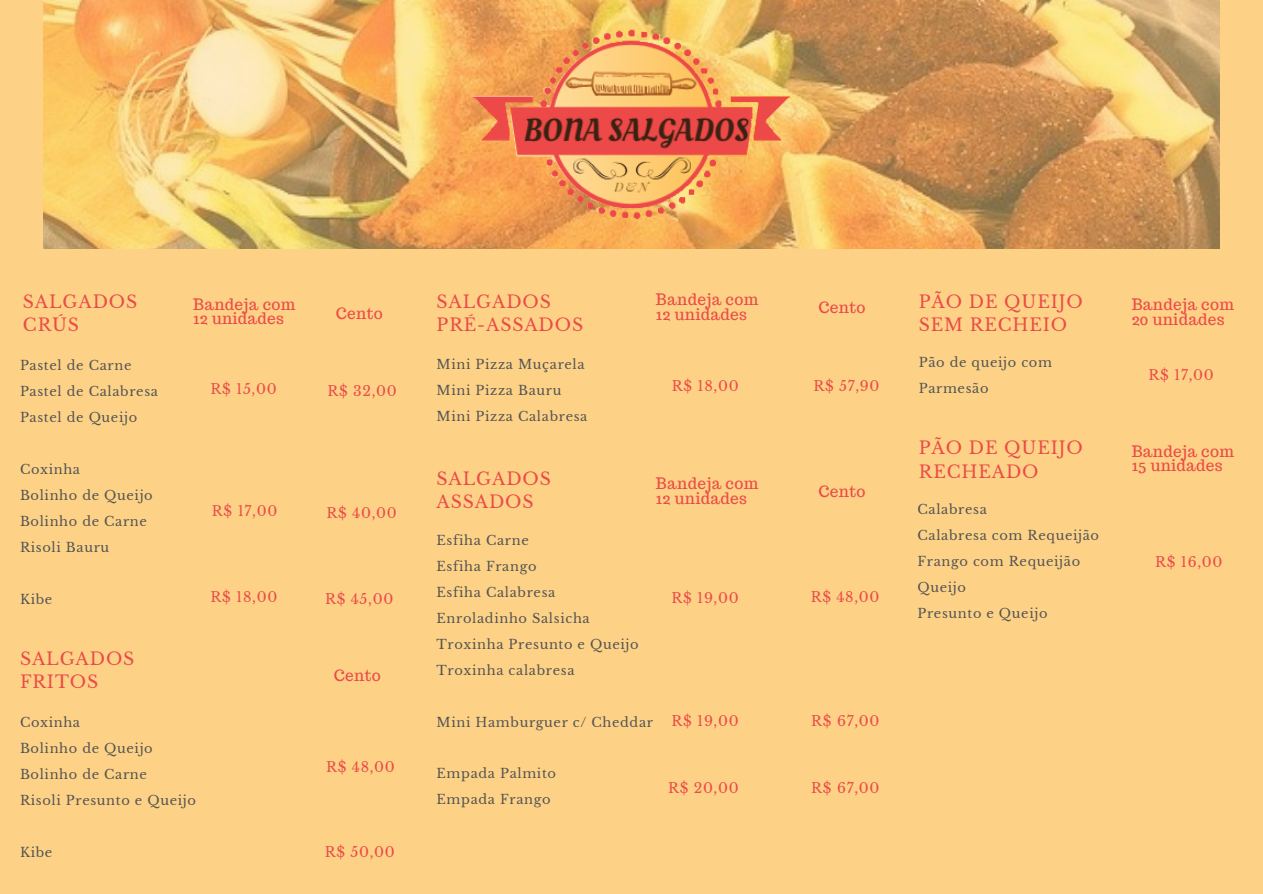
<style>
.page{position:relative;width:1263px;height:894px;background:#fff}
.page>*{position:absolute;margin:0;border:0;box-sizing:border-box;transform-origin:0 0}
.t1{font:17.25px "Libre Baskerville";letter-spacing:.05em;color:#eb4b49}
.t2{font:15.45px "Trocchi";letter-spacing:.02em;color:#eb4b49}
.t3{font:13.95px "Libre Baskerville";letter-spacing:.05em;color:#eb4b49}
.t4{font:13.05px "Libre Baskerville";letter-spacing:.05em;color:#545454}
</style>
<div class="page">
<div style="left:0;top:0;width:1263px;height:893px;background:#fdd286"></div>
<img style="left:43px;top:0;width:1177px;height:248px">
<img style="left:471px;top:23px;width:320px;height:206px">
<p class="t1" style="left:23px;top:291px;width:116px">SALGADOS</p>
<p class="t1" style="left:23px;top:314px;width:58px">CRÚS</p>
<p class="t4" style="left:20px;top:357px;width:113px">Pastel de Carne</p>
<p class="t4" style="left:20px;top:383px;width:140px">Pastel de Calabresa</p>
<p class="t4" style="left:20px;top:409px;width:119px">Pastel de Queijo</p>
<p class="t4" style="left:20px;top:461px;width:62px">Coxinha</p>
<p class="t4" style="left:20px;top:487px;width:134px">Bolinho de Queijo</p>
<p class="t4" style="left:20px;top:513px;width:128px">Bolinho de Carne</p>
<p class="t4" style="left:20px;top:539px;width:91px">Risoli Bauru</p>
<p class="t4" style="left:20px;top:590px;width:34px">Kibe</p>
<p class="t2" style="left:193px;top:294px;width:104px">Bandeja com</p>
<p class="t2" style="left:193px;top:308px;width:92px">12 unidades</p>
<p class="t3" style="left:210px;top:380px;width:68px">R$ 15,00</p>
<p class="t2" style="left:336px;top:303px;width:48px">Cento</p>
<p class="t3" style="left:327px;top:382px;width:71px">R$ 32,00</p>
<p class="t3" style="left:212px;top:502px;width:67px">R$ 17,00</p>
<p class="t3" style="left:326px;top:504px;width:72px">R$ 40,00</p>
<p class="t3" style="left:210px;top:588px;width:68px">R$ 18,00</p>
<p class="t3" style="left:325px;top:590px;width:70px">R$ 45,00</p>
<p class="t1" style="left:20px;top:647px;width:116px">SALGADOS</p>
<p class="t1" style="left:20px;top:671px;width:80px">FRITOS</p>
<p class="t4" style="left:20px;top:714px;width:62px">Coxinha</p>
<p class="t4" style="left:20px;top:740px;width:134px">Bolinho de Queijo</p>
<p class="t4" style="left:20px;top:766px;width:128px">Bolinho de Carne</p>
<p class="t4" style="left:20px;top:792px;width:177px">Risoli Presunto e Queijo</p>
<p class="t4" style="left:20px;top:843px;width:34px">Kibe</p>
<p class="t2" style="left:334px;top:664px;width:48px">Cento</p>
<p class="t3" style="left:326px;top:758px;width:70px">R$ 48,00</p>
<p class="t3" style="left:325px;top:843px;width:72px">R$ 50,00</p>
<p class="t1" style="left:437px;top:291px;width:116px">SALGADOS</p>
<p class="t1" style="left:437px;top:314px;width:148px">PRÉ-ASSADOS</p>
<p class="t4" style="left:437px;top:356px;width:150px">Mini Pizza Muçarela</p>
<p class="t4" style="left:437px;top:382px;width:126px">Mini Pizza Bauru</p>
<p class="t4" style="left:437px;top:408px;width:152px">Mini Pizza Calabresa</p>
<p class="t2" style="left:656px;top:289px;width:104px">Bandeja com</p>
<p class="t2" style="left:656px;top:304px;width:92px">12 unidades</p>
<p class="t2" style="left:818px;top:297px;width:48px">Cento</p>
<p class="t3" style="left:672px;top:377px;width:68px">R$ 18,00</p>
<p class="t3" style="left:813px;top:377px;width:68px">R$ 57,90</p>
<p class="t1" style="left:437px;top:468px;width:116px">SALGADOS</p>
<p class="t1" style="left:437px;top:491px;width:99px">ASSADOS</p>
<p class="t4" style="left:437px;top:532px;width:94px">Esfiha Carne</p>
<p class="t4" style="left:437px;top:558px;width:101px">Esfiha Frango</p>
<p class="t4" style="left:437px;top:584px;width:120px">Esfiha Calabresa</p>
<p class="t4" style="left:437px;top:609px;width:155px">Enroladinho Salsicha</p>
<p class="t4" style="left:437px;top:635px;width:204px">Troxinha Presunto e Queijo</p>
<p class="t4" style="left:437px;top:661px;width:139px">Troxinha calabresa</p>
<p class="t2" style="left:656px;top:473px;width:104px">Bandeja com</p>
<p class="t2" style="left:656px;top:488px;width:92px">12 unidades</p>
<p class="t3" style="left:671px;top:589px;width:69px">R$ 19,00</p>
<p class="t2" style="left:818px;top:481px;width:48px">Cento</p>
<p class="t3" style="left:811px;top:588px;width:70px">R$ 48,00</p>
<p class="t4" style="left:437px;top:713px;width:218px">Mini Hamburguer c/ Cheddar</p>
<p class="t4" style="left:437px;top:765px;width:121px">Empada Palmito</p>
<p class="t4" style="left:437px;top:791px;width:116px">Empada Frango</p>
<p class="t3" style="left:671px;top:712px;width:69px">R$ 19,00</p>
<p class="t3" style="left:811px;top:712px;width:70px">R$ 67,00</p>
<p class="t3" style="left:668px;top:779px;width:72px">R$ 20,00</p>
<p class="t3" style="left:811px;top:779px;width:70px">R$ 67,00</p>
<p class="t1" style="left:919px;top:291px;width:166px">PÃO DE QUEIJO</p>
<p class="t1" style="left:919px;top:314px;width:150px">SEM RECHEIO</p>
<p class="t4" style="left:919px;top:354px;width:135px">Pão de queijo com</p>
<p class="t4" style="left:919px;top:380px;width:71px">Parmesão</p>
<p class="t1" style="left:919px;top:437px;width:166px">PÃO DE QUEIJO</p>
<p class="t1" style="left:919px;top:461px;width:121px">RECHEADO</p>
<p class="t4" style="left:917px;top:501px;width:71px">Calabresa</p>
<p class="t4" style="left:917px;top:527px;width:183px">Calabresa com Requeijão</p>
<p class="t4" style="left:917px;top:553px;width:164px">Frango com Requeijão</p>
<p class="t4" style="left:917px;top:579px;width:50px">Queijo</p>
<p class="t4" style="left:917px;top:605px;width:132px">Presunto e Queijo</p>
<p class="t2" style="left:1132px;top:294px;width:104px">Bandeja com</p>
<p class="t2" style="left:1132px;top:309px;width:95px">20 unidades</p>
<p class="t3" style="left:1148px;top:367px;width:67px">R$ 17,00</p>
<p class="t2" style="left:1132px;top:441px;width:104px">Bandeja com</p>
<p class="t2" style="left:1132px;top:455px;width:93px">15 unidades</p>
<p class="t3" style="left:1155px;top:553px;width:69px">R$ 16,00</p>
</div>
